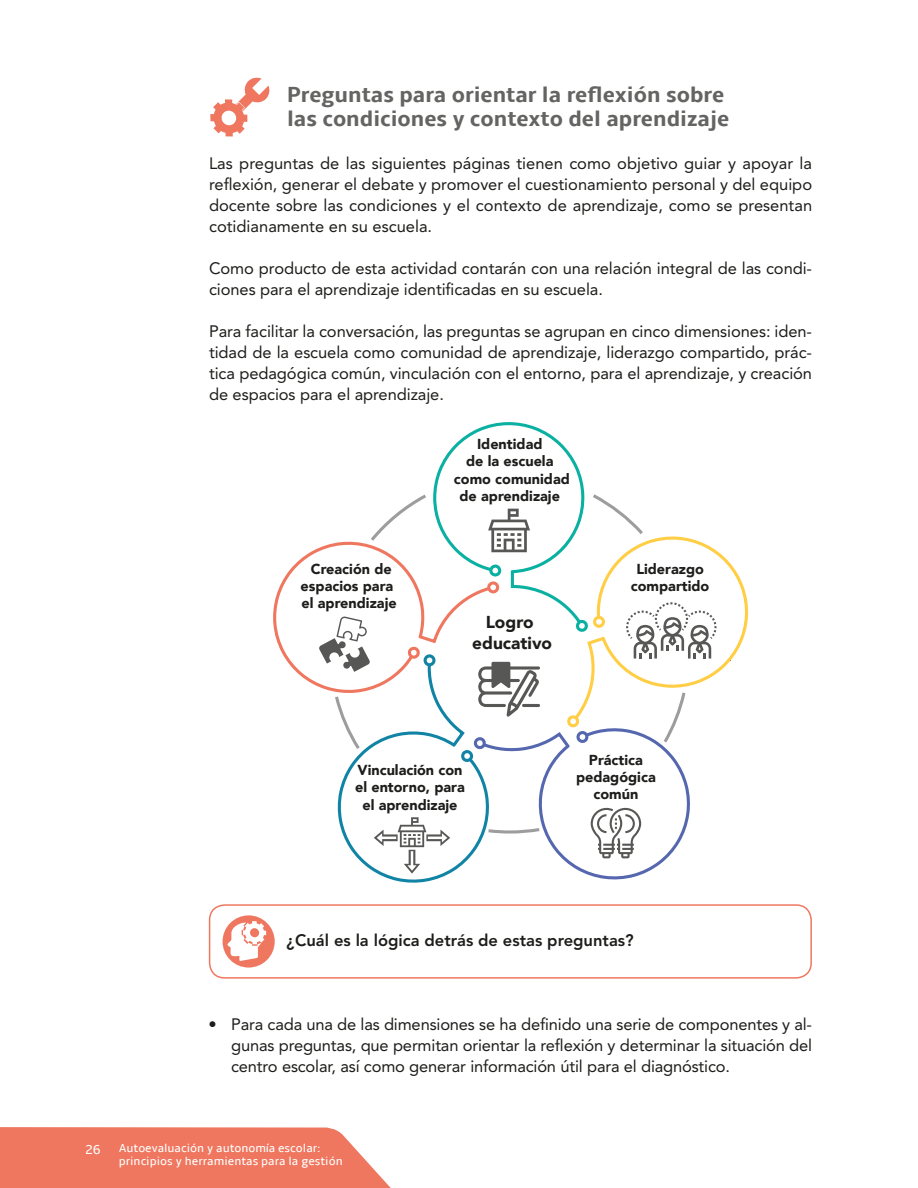
<style>
.page{position:relative;width:918px;height:1188px;background:#fff}
.page>*{position:absolute;margin:0;border:0;box-sizing:border-box;transform-origin:0 0}
.Título_1{font:700 22.5px/24px "Amble";color:#646463}
.t1{font:900 17.25px/20.7px "Avenir";color:#1d1d1b;text-align:center}
.Cuerpo_de_texto{font:16.5px/21px "Avenir LT Std";letter-spacing:-.005em;color:#1d1d1b;text-align:justify}
.Cuerpo_de_texto-2{font:800 16.5px "Avenir LT Std";color:#1d1d1b}
.t2{font:900 14.4px/17.2px "Avenir";color:#1d1d1b;text-align:center}
.t3{font:13.5px "Amble";color:#fff}
.t4{font:12px/13.5px "Amble";color:#fff}
</style>
<div class="page">
<svg style="left:0;top:1127px;width:391px;height:61px;background:#f0816b"></svg>
<div style="left:209px;top:904px;width:603px;height:75px;border:2px solid #ef775f;border-radius:15px"></div>
<div style="left:223px;top:915px;width:52px;height:53px;background:#ef775f;border-radius:50%"></div>
<svg style="left:227px;top:921px;width:39px;height:40px"></svg>
<svg style="left:274px;top:422px;width:475px;height:461px"></svg>
<svg style="left:210px;top:77px;width:60px;height:59px"></svg>
<p class="Título_1" style="left:287px;top:83px;width:444px">Preguntas para orientar la reflexión sobre las condiciones y contexto del aprendizaje</p>
<p class="Cuerpo_de_texto" style="left:209px;top:153px;width:605px">Las preguntas de las siguientes páginas tienen como objetivo guiar y apoyar la reflexión, generar el debate y promover el cuestionamiento personal y del equipo docente sobre las condiciones y el contexto de aprendizaje, como se presentan cotidianamente en su escuela.</p>
<p class="Cuerpo_de_texto" style="left:209px;top:258px;width:605px">Como producto de esta actividad contarán con una relación integral de las condi&shy;ciones para el aprendizaje identificadas en su escuela.</p>
<p class="Cuerpo_de_texto" style="left:209px;top:321px;width:605px">Para facilitar la conversación, las preguntas se agrupan en cinco dimensiones: iden&shy;tidad de la escuela como comunidad de aprendizaje, liderazgo compartido, prác&shy;tica pedagógica común, vinculación con el entorno, para el aprendizaje, y creación de espacios para el aprendizaje.</p>
<p class="t2" style="left:301px;top:560px;width:98px">Creación de espacios para el aprendizaje</p>
<p class="t2" style="left:454px;top:435px;width:117px">Identidad<br>de la escuela como comunidad de aprendizaje</p>
<p class="t1" style="left:472px;top:611px;width:81px">Logro educativo</p>
<p class="t2" style="left:631px;top:560px;width:80px">Liderazgo compartido</p>
<p class="t2" style="left:355px;top:761px;width:111px">Vinculación con el entorno, para el aprendizaje</p>
<p class="t2" style="left:576px;top:751px;width:81px">Práctica pedagógica común</p>
<p class="Cuerpo_de_texto-2" style="left:287px;top:931px;width:349px">¿Cuál es la lógica detrás de estas preguntas?</p>
<p class="Cuerpo_de_texto" style="left:231px;top:1014px;width:582px;text-indent:-22px">• Para cada una de las dimensiones se ha definido una serie de componentes y al&shy;gunas preguntas, que permitan orientar la reflexión y determinar la situación del centro escolar, así como generar información útil para el diagnóstico.</p>
<p class="t3" style="left:85px;top:1142px;width:17px">26</p>
<p class="t4" style="left:119px;top:1141px;width:226px">Autoevaluación y autonomía escolar: principios y herramientas para la gestión</p>
</div>
